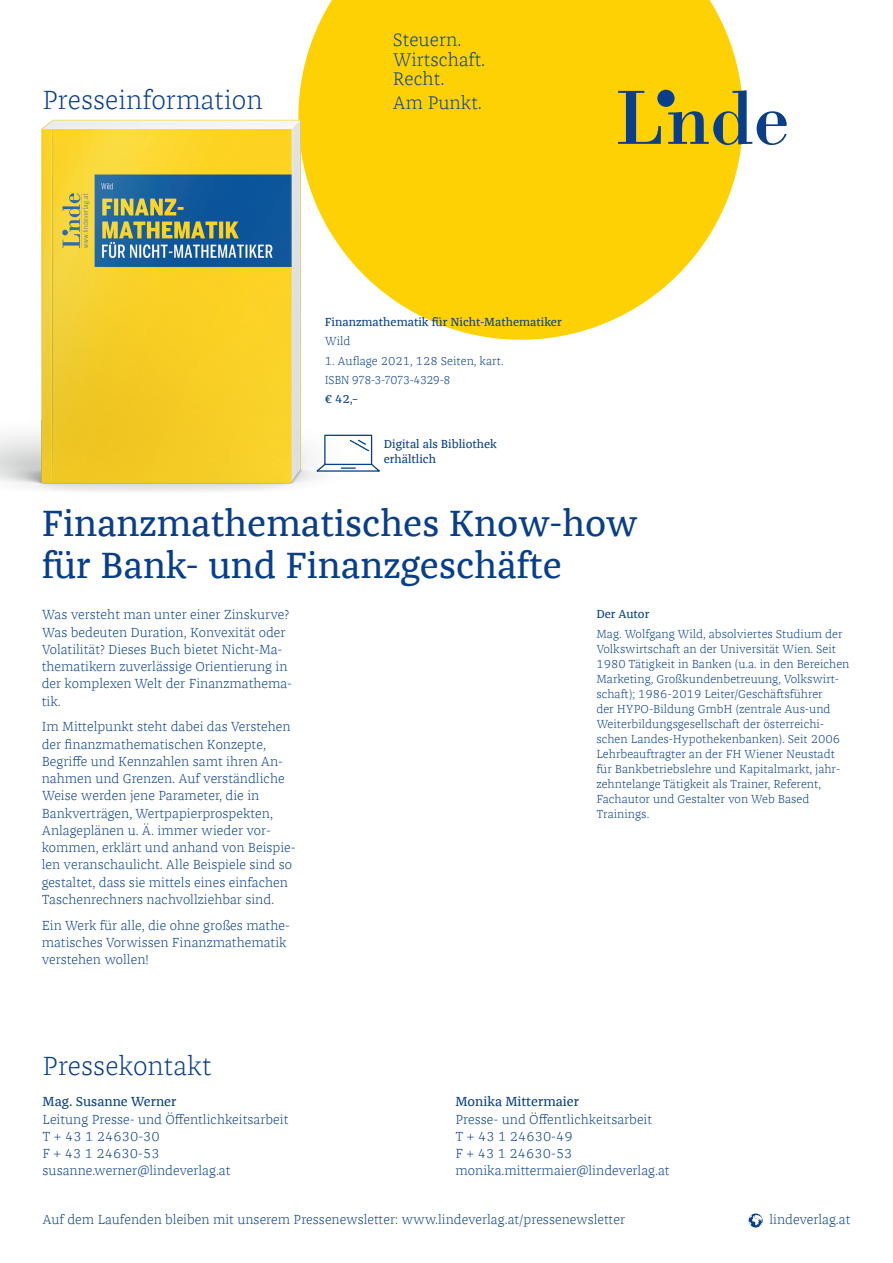
<style>
.page{position:relative;width:893px;height:1263px;background:#fff}
.page>*{position:absolute;margin:0;border:0;box-sizing:border-box;transform-origin:0 0}
.Headline{font:37.5px/42px "Franziska Offc Pro";color:#093f8a}
.Headline-2{font:300 27px "Franziska Offc Pro";color:#093f8a}
.t1{font:300 18.75px/19.5px "Franziska Offc Pro";color:#093f8a}
.Fließtext{font:300 13.5px/17.2px "Franziska Offc Pro";color:#093f8a}
.Autorentext_bibiogra{font:300 12px/15px "Franziska Offc Pro";color:#093f8a}
.Autorentext_bibiogra-2{font:12px/14.4px "Franziska Offc Pro";color:#093f8a}
.Autorentext_bibiogra-3{font:300 12px "Franziska Offc Pro";letter-spacing:-.055em;color:#093f8a;scale:.96 1}
.s1{font-weight:400}
</style>
<div class="page">
<svg style="left:299px;top:0;width:443px;height:340px;background:#fed726"></svg>
<svg style="left:618px;top:91px;width:43px;height:53px;background:#b0a22f"></svg>
<svg style="left:668px;top:90px;width:119px;height:55px"></svg>
<div style="left:657px;top:90px;width:18px;height:17px;background:#093f8a;border-radius:50%"></div>
<svg style="left:749px;top:1213px;width:14px;height:14px"></svg>
<img style="left:0;top:96px;width:499px;height:396px">
<p class="Headline-2" style="left:43px;top:83px;width:222px">Presseinformation</p>
<p class="t1" style="left:393px;top:30px;width:94px">Steuern.<br>Wirtschaft.<br>Recht.</p>
<p class="t1" style="left:393px;top:92px;width:91px">Am Punkt.</p>
<p class="Autorentext_bibiogra-2" style="left:325px;top:315px;width:238px">Finanzmathematik für Nicht-Mathematiker</p>
<p class="Autorentext_bibiogra" style="left:325px;top:334px;width:27px">Wild</p>
<p class="Autorentext_bibiogra" style="left:325px;top:353px;width:180px">1. Auflage 2021, 128 Seiten, kart.</p>
<p class="Autorentext_bibiogra-3" style="left:325px;top:372px;width:132px">ISBN 978-3-7073-4329-8</p>
<p class="Autorentext_bibiogra-2" style="left:325px;top:392px;width:35px">€ 42,–</p>
<p class="Autorentext_bibiogra-2" style="left:384px;top:437px;width:115px">Digital als Bibliothek erhältlich</p>
<p class="Headline" style="left:42px;top:501px;width:598px">Finanzmathematisches Know-how für Bank- und Finanzgeschäfte</p>
<p class="Fließtext" style="left:42px;top:606px;width:252px">Was versteht man unter einer Zinskurve?<br>Was bedeuten Duration, Konvexität oder Volatilität? Dieses Buch bietet Nicht-Ma&shy;thematikern zuverlässige Orientierung in der komplexen Welt der Finanzmathema&shy;tik.</p>
<p class="Fließtext" style="left:42px;top:718px;width:256px">Im Mittelpunkt steht dabei das Verstehen der finanzmathematischen Konzepte, Begriffe und Kennzahlen samt ihren An&shy;nahmen und Grenzen. Auf verständliche Weise werden jene Parameter, die in Bankverträgen, Wertpapierprospekten, Anlageplänen u. Ä. immer wieder vor&shy;kommen, erklärt und anhand von Beispie&shy;len veranschaulicht. Alle Beispiele sind so gestaltet, dass sie mittels eines einfachen Taschenrechners nachvollziehbar sind.</p>
<p class="Fließtext" style="left:42px;top:916px;width:250px">Ein Werk für alle, die ohne großes mathe&shy;matisches Vorwissen Finanzmathematik verstehen wollen!</p>
<p class="Headline-2" style="left:43px;top:1049px;width:170px">Pressekontakt</p>
<p class="Autorentext_bibiogra-2" style="left:596px;top:607px;width:55px">Der Autor</p>
<p class="Autorentext_bibiogra" style="left:596px;top:626px;width:255px">Mag. Wolfgang Wild, absolviertes Studium der Volkswirtschaft an der Universität Wien. Seit 1980 Tätigkeit in Banken (u.a. in den Bereichen Marketing, Großkundenbetreuung, Volkswirt&shy;schaft); 1986-2019 Leiter/Geschäftsführer<br>der HYPO-Bildung GmbH (zentrale Aus-und Weiterbildungsgesellschaft der österreichi&shy;schen Landes-Hypothekenbanken). Seit 2006<br>Lehrbeauftragter an der FH Wiener Neustadt für Bankbetriebslehre und Kapitalmarkt, jahr&shy;zehntelange Tätigkeit als Trainer, Referent, Fachautor und Gestalter von Web Based Trainings.</p>
<p class="Fließtext" style="left:43px;top:1093px;width:247px"><span class="s1">Mag. Susanne Werner<br></span>Leitung Presse- und Öffentlichkeitsarbeit<br>T + 43 1 24630-30<br>F + 43 1 24630-53 susanne.werner@lindeverlag.at</p>
<p class="Fließtext" style="left:456px;top:1093px;width:216px"><span class="s1">Monika Mittermaier<br></span>Presse- und Öffentlichkeitsarbeit<br>T + 43 1 24630-49<br>F + 43 1 24630-53 monika.mittermaier@lindeverlag.at</p>
<p class="Fließtext" style="left:43px;top:1211px;width:584px">Auf dem Laufenden bleiben mit unserem Pressenewsletter: www.lindeverlag.at/pressenewsletter</p>
<p class="Fließtext" style="left:769px;top:1211px;width:83px">lindeverlag.at</p>
</div>
